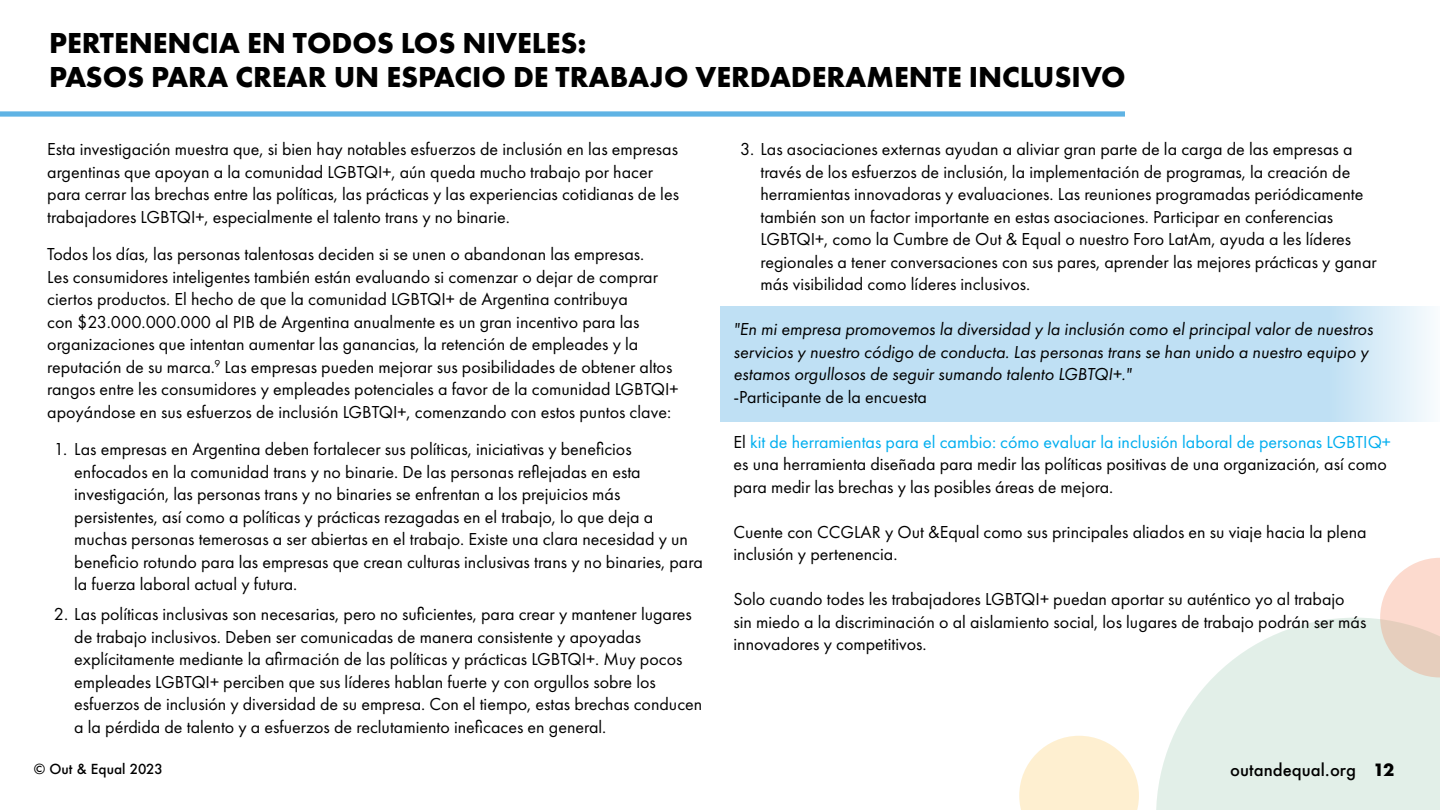
<style>
.page{position:relative;width:1440px;height:810px;background:#fff}
.page>*{position:absolute;margin:0;border:0;box-sizing:border-box;transform-origin:0 0}
.t1{font:700 30px/33.8px "Futura PT";color:#000}
.t2{font:18px/22.5px "Futura PT";color:#000}
.t3{font:italic 18px/22.5px "Futura PT";color:#000}
.t4{font:500 16.5px "Futura";color:#000}
.t5{font:500 13.5px "Futura";color:#000}
.s1{color:#00aeef}
.s2{font-weight:700}
</style>
<div class="page">
<svg style="left:1156px;top:618px;width:284px;height:192px;fill:#e2efe8"></svg>
<svg style="left:1380px;top:558px;width:60px;height:119px"></svg>
<div style="left:720px;top:306px;width:720px;height:116px;background:#bfe0f4"></div>
<svg style="left:1349px;top:306px;width:91px;height:116px"></svg>
<div style="left:0;top:111px;width:1125px;height:6px;background:#5fb3e4"></div>
<svg style="left:1019px;top:736px;width:120px;height:74px"></svg>
<h1 class="t1" style="left:49px;top:26px;width:1078px">PERTENENCIA EN TODOS LOS NIVELES:<br>PASOS PARA CREAR UN ESPACIO DE TRABAJO VERDADERAMENTE INCLUSIVO</h1>
<p class="t2" style="left:47px;top:138px;width:633px">Esta investigación muestra que, si bien hay notables esfuerzos de inclusión en las empresas argentinas que apoyan a la comunidad LGBTQI+, aún queda mucho trabajo por hacer para cerrar las brechas entre las políticas, las prácticas y las experiencias cotidianas de les trabajadores LGBTQI+, especialmente el talento trans y no binarie.</p>
<p class="t2" style="left:47px;top:243px;width:633px">Todos los días, las personas talentosas deciden si se unen o abandonan las empresas.<br>Les consumidores inteligentes también están evaluando si comenzar o dejar de comprar ciertos productos. El hecho de que la comunidad LGBTQI+ de Argentina contribuya<br>con $23.000.000.000 al PIB de Argentina anualmente es un gran incentivo para las organizaciones que intentan aumentar las ganancias, la retención de empleades y la reputación de su marca.<sup>9</sup> Las empresas pueden mejorar sus posibilidades de obtener altos rangos entre les consumidores y empleades potenciales a favor de la comunidad LGBTQI+ apoyándose en sus esfuerzos de inclusión LGBTQI+, comenzando con estos puntos clave:</p>
<p class="t2" style="left:74px;top:438px;width:630px;text-indent:-20px">1. Las empresas en Argentina deben fortalecer sus políticas, iniciativas y beneficios enfocados en la comunidad trans y no binarie. De las personas reflejadas en esta investigación, las personas trans y no binaries se enfrentan a los prejuicios más persistentes, así como a políticas y prácticas rezagadas en el trabajo, lo que deja a muchas personas temerosas a ser abiertas en el trabajo. Existe una clara necesidad y un beneficio rotundo para las empresas que crean culturas inclusivas trans y no binaries, para la fuerza laboral actual y futura.</p>
<p class="t2" style="left:74px;top:603px;width:630px;text-indent:-20px">2. Las políticas inclusivas son necesarias, pero no suficientes, para crear y mantener lugares de trabajo inclusivos. Deben ser comunicadas de manera consistente y apoyadas explícitamente mediante la afirmación de las políticas y prácticas LGBTQI+. Muy pocos empleades LGBTQI+ perciben que sus líderes hablan fuerte y con orgullos sobre los esfuerzos de inclusión y diversidad de su empresa. Con el tiempo, estas brechas conducen a la pérdida de talento y a esfuerzos de reclutamiento ineficaces en general.</p>
<p class="t2" style="left:760px;top:138px;width:618px;text-indent:-20px">3. Las asociaciones externas ayudan a aliviar gran parte de la carga de las empresas a través de los esfuerzos de inclusión, la implementación de programas, la creación de herramientas innovadoras y evaluaciones. Las reuniones programadas periódicamente también son un factor importante en estas asociaciones. Participar en conferencias LGBTQI+, como la Cumbre de Out &amp; Equal o nuestro Foro LatAm, ayuda a les líderes regionales a tener conversaciones con sus pares, aprender las mejores prácticas y ganar más visibilidad como líderes inclusivos.</p>
<p class="t3" style="left:733px;top:318px;width:641px">"En mi empresa promovemos la diversidad y la inclusión como el principal valor de nuestros servicios y nuestro código de conducta. Las personas trans se han unido a nuestro equipo y estamos orgullosos de seguir sumando talento LGBTQI+."</p>
<p class="t2" style="left:733px;top:386px;width:195px">-Participante de la encuesta</p>
<p class="t2" style="left:733px;top:431px;width:659px">El <span class="s1">kit de herramientas para el cambio: cómo evaluar la inclusión laboral de personas LGBTIQ+ </span>es una herramienta diseñada para medir las políticas positivas de una organización, así como para medir las brechas y las posibles áreas de mejora.</p>
<p class="t2" style="left:733px;top:521px;width:635px">Cuente con CCGLAR y Out &amp;Equal como sus principales aliados en su viaje hacia la plena inclusión y pertenencia.</p>
<p class="t2" style="left:733px;top:588px;width:634px">Solo cuando todes les trabajadores LGBTQI+ puedan aportar su auténtico yo al trabajo sin miedo a la discriminación o al aislamiento social, los lugares de trabajo podrán ser más innovadores y competitivos.</p>
<p class="t5" style="left:34px;top:760px;width:131px">© Out &amp; Equal 2023</p>
<p class="t4" style="left:1230px;top:759px;width:166px">outandequal.org <span class="s2">12</span></p>
</div>
